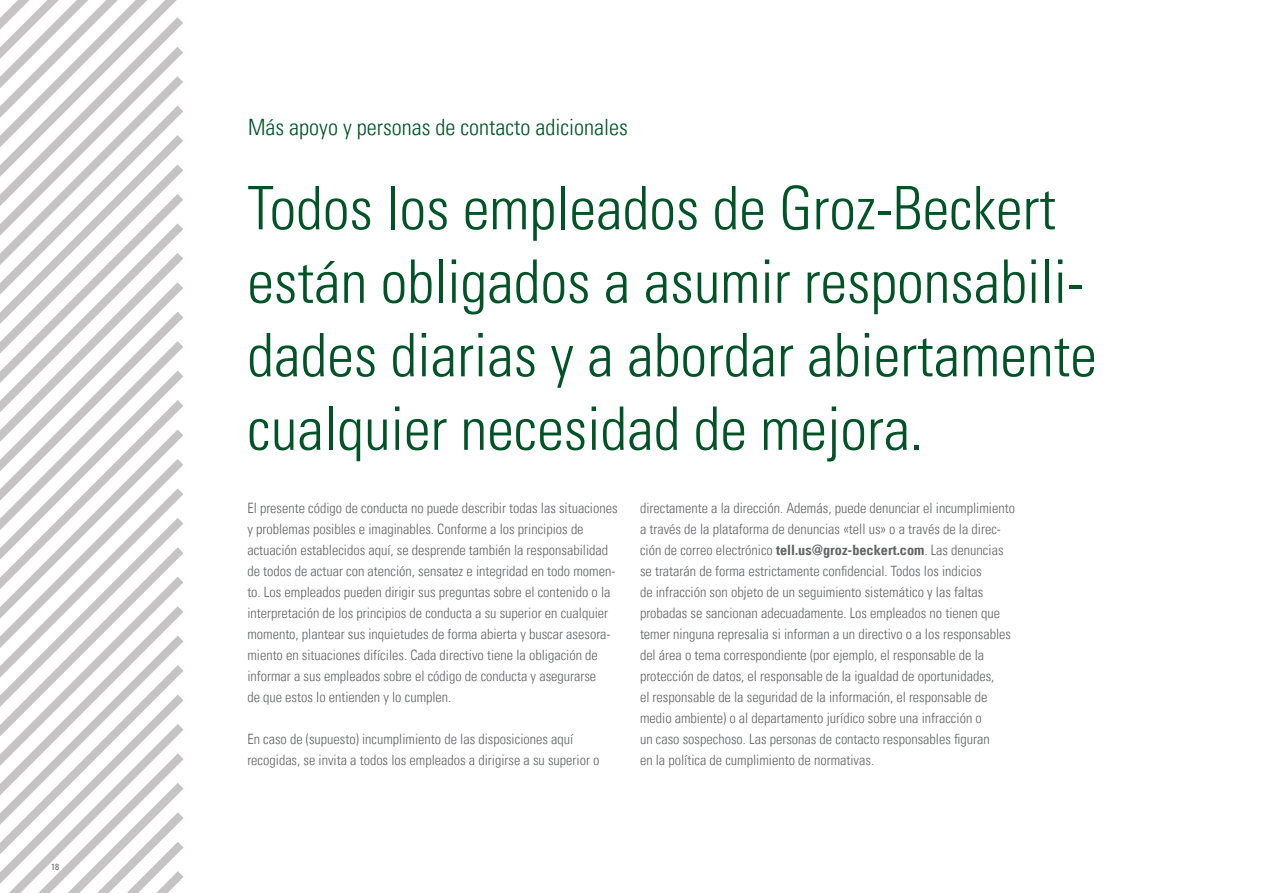
<style>
.page{position:relative;width:1263px;height:893px;background:#fff}
.page>*{position:absolute;margin:0;border:0;box-sizing:border-box;transform-origin:0 0}
.t1{font:60px/73.5px "Univers Com 47 Light Cond";color:#005326}
.t2{font:22.5px "Univers Com 47 Light Cond";color:#005326}
.t3{font:14.25px/21px "Univers Com 47 Light Cond";color:#636466}
.t4{font:condensed 9px "Univers Com 57";color:#636466}
.s1{font-family:"Univers Com 67 Bold Cond"}
</style>
<div class="page">
<svg style="left:0;top:0;width:183px;height:893px"></svg>
<p class="t4" style="left:51px;top:861px;width:9px">18</p>
<h2 class="t2" style="left:248px;top:113px;width:381px">Más apoyo y personas de contacto adicionales</h2>
<h1 class="t1" style="left:247px;top:171px;width:851px">Todos los empleados de Groz-Beckert están obligados a asumir responsabili&shy;dades diarias y a abordar abiertamente cualquier necesidad de mejora.</h1>
<p class="t3" style="left:247px;top:497px;width:372px">El presente código de conducta no puede describir todas las situaciones y problemas posibles e imaginables. Conforme a los principios de actuación establecidos aquí, se desprende también la responsabilidad de todos de actuar con atención, sensatez e integridad en todo momen&shy;to. Los empleados pueden dirigir sus preguntas sobre el contenido o la interpretación de los principios de conducta a su superior en cualquier momento, plantear sus inquietudes de forma abierta y buscar asesora&shy;miento en situaciones difíciles. Cada directivo tiene la obligación de informar a sus empleados sobre el código de conducta y asegurarse<br>de que estos lo entienden y lo cumplen.</p>
<p class="t3" style="left:247px;top:728px;width:354px">En caso de (supuesto) incumplimiento de las disposiciones aquí recogidas, se invita a todos los empleados a dirigirse a su superior o</p>
<p class="t3" style="left:640px;top:497px;width:377px">directamente a la dirección. Además, puede denunciar el incumplimiento a través de la plataforma de denuncias «tell us» o a través de la direc&shy;ción de correo electrónico <span class="s1">tell.us@groz-beckert.com</span>. Las denuncias se tratarán de forma estrictamente confidencial. Todos los indicios<br>de infracción son objeto de un seguimiento sistemático y las faltas probadas se sancionan adecuadamente. Los empleados no tienen que temer ninguna represalia si informan a un directivo o a los responsables del área o tema correspondiente (por ejemplo, el responsable de la protección de datos, el responsable de la igualdad de oportunidades,<br>el responsable de la seguridad de la información, el responsable de medio ambiente) o al departamento jurídico sobre una infracción o<br>un caso sospechoso. Las personas de contacto responsables figuran<br>en la política de cumplimiento de normativas.</p>
</div>
